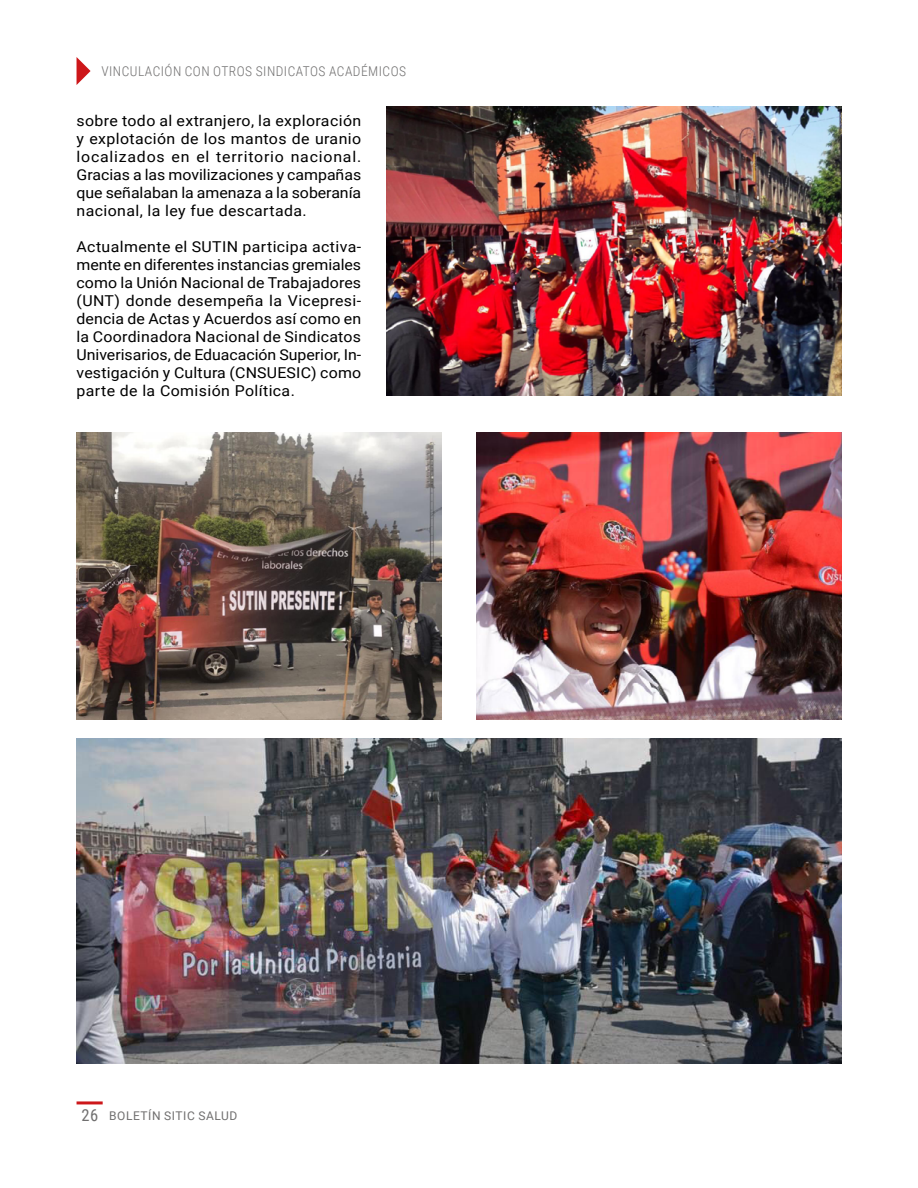
<style>
.page{position:relative;width:918px;height:1188px;background:#fff}
.page>*{position:absolute;margin:0;border:0;box-sizing:border-box;transform-origin:0 0}
.t1{font:15px/18px "Roboto";letter-spacing:.02em;color:#000;text-align:justify;scale:1.06 1}
.t2{font:300 13.5px "Roboto Condensed";letter-spacing:.035em;color:#706f6f}
.t3{font:12px "Roboto";letter-spacing:.045em;color:#706f6f}
.s1{font-family:"Roboto Condensed";font-size:16.5px}
</style>
<div class="page">
<img style="left:387px;top:106px;width:454px;height:290px">
<img style="left:77px;top:738px;width:764px;height:326px">
<img style="left:77px;top:432px;width:365px;height:288px">
<img style="left:476px;top:432px;width:365px;height:288px">
<hr style="left:77px;top:1101px;width:26px;height:3px;background:#cd171a">
<svg style="left:77px;top:57px;width:14px;height:28px"></svg>
<p class="t2" style="left:101px;top:62px;width:306px">VINCULACIÓN CON OTROS SINDICATOS ACADÉMICOS</p>
<p class="t1" style="left:77px;top:111px;width:270px">sobre todo al extranjero, la exploración y explotación de los mantos de uranio localizados en el territorio nacional.<br>Gracias a las movilizaciones y campañas que señalaban la amenaza a la soberanía nacional, la ley fue descartada.</p>
<p class="t1" style="left:77px;top:237px;width:270px">Actualmente el SUTIN participa activa&shy;mente en diferentes instancias gremiales como la Unión Nacional de Trabajadores (UNT) donde desempeña la Vicepresi&shy;dencia de Actas y Acuerdos así como en la Coordinadora Nacional de Sindicatos Univerisarios, de Eduacación Superior, In&shy;vestigación y Cultura (CNSUESIC) como parte de la Comisión Política.</p>
<p class="t3" style="left:81px;top:1108px;width:158px"><span class="s1">26</span> BOLETÍN SITIC SALUD</p>
</div>
